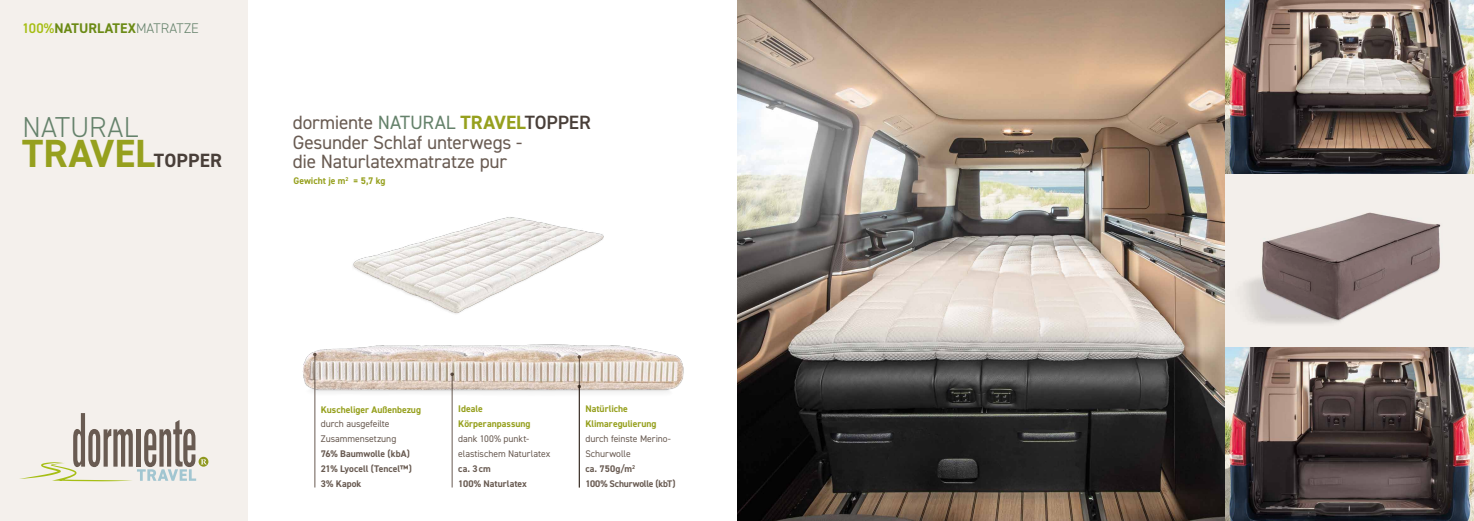
<style>
.page{position:relative;width:1474px;height:521px;background:#fff}
.page>*{position:absolute;margin:0;border:0;box-sizing:border-box;transform-origin:0 0}
.t1{font:700 39.38px "DIN2014";color:#96a01e}
.t2{font:300 28.88px "DIN2014";letter-spacing:.005em;color:#65826b}
.t3{font:19.25px/19.2px "DIN2014";letter-spacing:-.015em;color:#695b52}
.t4{font:700 14px "DIN2014";letter-spacing:.005em;color:#6b8a15}
.t5{font:9.62px/14.9px "DIN2014";letter-spacing:-.005em;color:#695b52}
.t6{font:700 9.62px/14.9px "DIN2014";color:#96a01e}
.t7{font:700 9.62px/14.9px "DIN2014";color:#695b52}
.s1{font-weight:600;color:#a6be14}
.s2{font-weight:300;color:#65826b}
.s3{font-size:19.25px;color:#493f39}
.s4{color:#65826b}
.s5{font-weight:700;color:#96a01e}
.s6{font-weight:600;color:#493f39}
.s7{font-weight:700}
</style>
<div class="page">
<div style="left:0;top:0;width:248px;height:521px;background:#f4f0ec"></div>
<img style="left:353px;top:217px;width:251px;height:97px">
<img style="left:737px;top:0;width:736px;height:521px">
<img style="left:303px;top:344px;width:381px;height:75px">
<hr style="left:314px;top:354px;width:1px;height:133px;background:#695b52">
<hr style="left:451px;top:374px;width:1px;height:113px;background:#695b52">
<svg style="left:450px;top:372px;width:4px;height:4px"></svg>
<hr style="left:579px;top:357px;width:1px;height:130px;background:#695b52">
<svg style="left:577px;top:355px;width:4px;height:4px"></svg>
<svg style="left:577px;top:385px;width:4px;height:3px"></svg>
<svg style="left:19px;top:413px;width:189px;height:68px"></svg>
<svg style="left:1225px;top:174px;width:248px;height:173px;fill:#f3efeb"></svg>
<h3 class="t4" style="left:22px;top:19px;width:178px"><span class="s1">100%</span>NATURLATEX<span class="s2">MATRATZE</span></h3>
<h2 class="t2" style="left:22px;top:110px;width:117px">NATURAL</h2>
<h1 class="t1" style="left:22px;top:127px;width:201px">TRAVEL<span class="s3">TOPPER</span></h1>
<h3 class="t3" style="left:293px;top:113px;width:299px">dormiente <span class="s4">NATURAL</span> <span class="s5">TRAVEL</span><span class="s6">TOPPER<br></span>Gesunder Schlaf unterwegs -<br>die Naturlatexmatratze pur</h3>
<p class="t6" style="left:293px;top:173px;width:93px">Gewicht je m<sup>2</sup> = 5,7 kg</p>
<p class="t6" style="left:321px;top:402px;width:102px">Kuscheliger Außenbezug</p>
<p class="t5" style="left:321px;top:416px;width:77px">durch ausgefeilte<br>Zusammensetzung</p>
<p class="t7" style="left:321px;top:446px;width:92px">76% Baumwolle (kbA)<br>21% Lyocell (Tencel™)<br>3% Kapok</p>
<p class="t6" style="left:458px;top:402px;width:74px">Ideale<br>Körperanpassung</p>
<p class="t5" style="left:458px;top:431px;width:94px">dank 100% punkt&shy;elastischem Naturlatex</p>
<p class="t7" style="left:458px;top:461px;width:70px">ca. 3cm<br>100% Naturlatex</p>
<p class="t6" style="left:585px;top:402px;width:73px">Natürliche<br>Klimaregulierung</p>
<p class="t5" style="left:585px;top:431px;width:91px">durch feinste Merino-<br>Schurwolle<br><span class="s7">ca. 750g/m</span><sup>2<br></sup><span class="s7">100% Schurwolle (kbT)</span></p>
</div>
